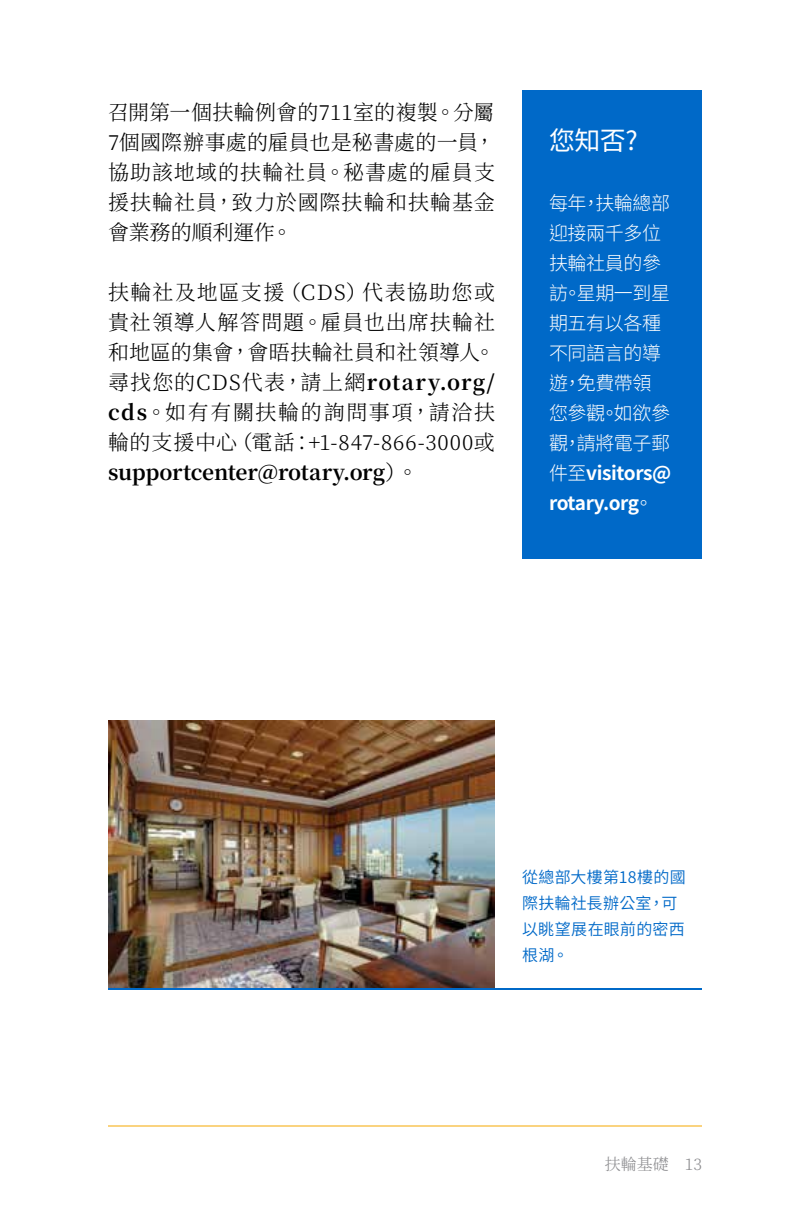
<style>
.page{position:relative;width:792px;height:1224px;background:#fff}
.page>*{position:absolute;margin:0;border:0;box-sizing:border-box;transform-origin:0 0}
.t1{font:26px "Source Han Sans TW";color:#fff}
.t2{font:300 21px/30px "Source Han Serif TC";letter-spacing:.045em;color:#000;text-align:justify}
.t3{font:300 19px/30px "Source Han Sans TW";letter-spacing:-.02em;color:#fff}
.t4{font:16px/26px "Source Han Sans TW";letter-spacing:.02em;color:#0069c8}
.t5{font:300 16px "Source Han Serif TC";color:#8a8a8d}
.s1{font-weight:700}
</style>
<div class="page">
<hr style="left:108px;top:1126px;width:594px;height:1px;background:#f7a800">
<img style="left:108px;top:720px;width:387px;height:268px">
<hr style="left:108px;top:988px;width:594px;height:2px;background:#0069c8">
<div style="left:522px;top:90px;width:180px;height:469px;background:#0069c8"></div>
<p class="t2" style="left:108px;top:98px;width:389px">召開第一個扶輪例會的711室的複製。分屬7個國際辦事處的雇員也是秘書處的一員，協助該地域的扶輪社員。秘書處的雇員支援扶輪社員，致力於國際扶輪和扶輪基金會業務的順利運作。</p>
<p class="t2" style="left:108px;top:278px;width:389px">扶輪社及地區支援（CDS）代表協助您或貴社領導人解答問題。雇員也出席扶輪社和地區的集會，會晤扶輪社員和社領導人。尋找您的CDS代表，請上網<span class="s1">rotary.org/ cds</span>。如有有關扶輪的詢問事項，請洽扶輪的支援中心（電話：+1-847-866-3000或<span class="s1">supportcenter@rotary.org</span>）。</p>
<p class="t1" style="left:549px;top:126px;width:90px">您知否?</p>
<p class="t3" style="left:549px;top:188px;width:124px">每年，扶輪總部迎接兩千多位扶輪社員的參訪。星期一到星期五有以各種不同語言的導遊，免費帶領您參觀。如欲參觀，請將電子郵件至<span class="s1">visitors@ rotary.org</span>。</p>
<p class="t4" style="left:522px;top:864px;width:165px">從總部大樓第18樓的國際扶輪社長辦公室，可以眺望展在眼前的密西根湖。</p>
<p class="t5" style="left:605px;top:1155px;width:99px">扶輪基礎 13</p>
</div>
